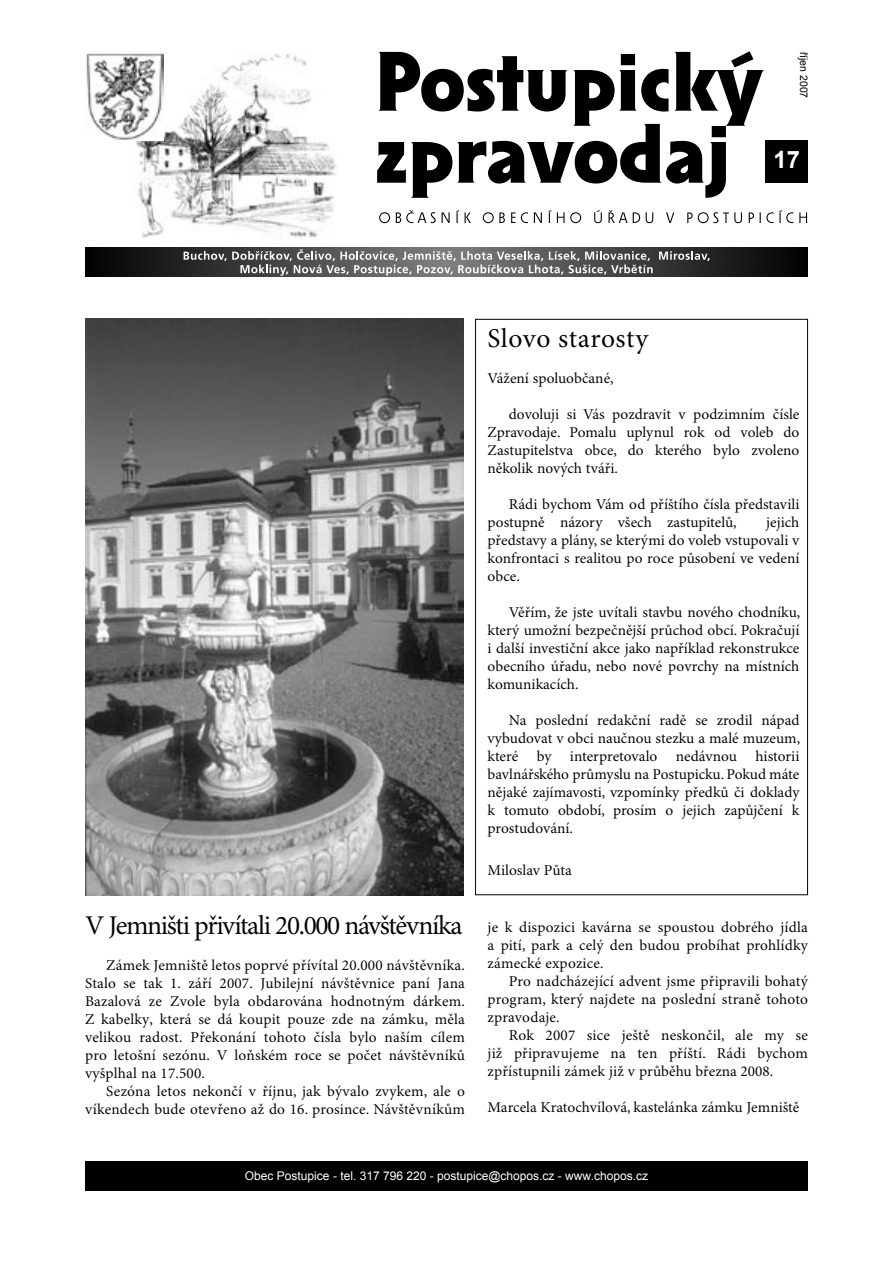
<style>
.page{position:relative;width:893px;height:1263px;background:#fff}
.page>*{position:absolute;margin:0;border:0;box-sizing:border-box;transform-origin:0 0}
.t1{font:27px "Minion Pro";letter-spacing:-.05em;color:#000}
.t2{font:27px "Minion Pro";letter-spacing:.015em;color:#000}
.t3{font:700 24px "Arial";color:#fff}
.t4{font:15px/18px "Minion Pro";color:#000;text-align:justify}
.t5{font:12px "Arial";color:#fff}
.t6{font:10.5px "Arial";color:#000}
</style>
<div class="page">
<svg style="left:85px;top:247px;width:723px;height:30px;background:#202020"></svg>
<svg style="left:659px;top:251px;width:51px;height:10px"></svg>
<svg style="left:184px;top:249px;width:469px;height:27px;background:#777"></svg>
<div style="left:765px;top:140px;width:43px;height:43px;background:#000"></div>
<svg style="left:377px;top:51px;width:386px;height:147px"></svg>
<svg style="left:379px;top:210px;width:428px;height:13px"></svg>
<img style="left:135px;top:53px;width:203px;height:185px">
<img style="left:86px;top:53px;width:77px;height:87px">
<div style="left:85px;top:1161px;width:723px;height:30px;background:#000"></div>
<img style="left:85px;top:319px;width:378px;height:576px">
<p class="t6" style="left:811px;top:52px;width:48px;rotate:90deg">říjen 2007</p>
<h2 class="t3" style="left:774px;top:144px;width:28px">17</h2>
<h1 class="t1" style="left:85px;top:909px;width:379px">V Jemništi přivítali 20.000 návštěvníka</h1>
<p class="t4" style="left:85px;top:956px;width:381px;text-indent:21px">Zámek Jemniště letos poprvé přívítal 20.000 návštěvníka.<br>Stalo se tak 1. září 2007. Jubilejní návštěvnice paní Jana Bazalová ze Zvole byla obdarována hodnotným dárkem.<br>Z kabelky, která se dá koupit pouze zde na zámku, měla velikou radost. Překonání tohoto čísla bylo naším cílem pro letošní sezónu. V loňském roce se počet návštěvníků vyšplhal na 17.500.</p>
<p class="t4" style="left:85px;top:1082px;width:381px;text-align:right">Sezóna letos nekončí v říjnu, jak bývalo zvykem, ale o víkendech bude otevřeno až do 16. prosince. Návštěvníkům</p>
<h1 class="t2" style="left:488px;top:322px;width:162px">Slovo starosty</h1>
<p class="t4" style="left:488px;top:370px;width:127px">Vážení spoluobčané,</p>
<p class="t4" style="left:488px;top:406px;width:313px;text-indent:21px">dovoluji si Vás pozdravit v podzimním čísle Zpravodaje. Pomalu uplynul rok od voleb do Zastupitelstva obce, do kterého bylo zvoleno několik nových tváři.</p>
<p class="t4" style="left:488px;top:496px;width:313px;text-indent:21px">Rádi bychom Vám od příštího čísla představili postupně názory všech zastupitelů,</p>
<p class="t4" style="left:488px;top:514px;width:313px;text-indent:279px">jejich představy a plány, se kterými do voleb vstupovali v konfrontaci s realitou po roce působení ve vedení obce.</p>
<p class="t4" style="left:488px;top:604px;width:314px;text-indent:21px">Věřím, že jste uvítali stavbu nového chodníku, který umožní bezpečnější průchod obcí. Pokračují i další investiční akce jako například rekonstrukce obecního úřadu, nebo nové povrchy na místních komunikacích.</p>
<p class="t4" style="left:488px;top:712px;width:314px;text-indent:21px">Na poslední redakční radě se zrodil nápad vybudovat v obci naučnou stezku a malé muzeum, které by interpretovalo nedávnou historii bavlnářského průmyslu na Postupicku. Pokud máte nějaké zajímavosti, vzpomínky předků či doklady k tomuto období, prosím o jejich zapůjčení k prostudování.</p>
<p class="t4" style="left:488px;top:862px;width:86px">Miloslav Půta</p>
<p class="t4" style="left:488px;top:918px;width:322px">je k dispozici kavárna se spoustou dobrého jídla a pití, park a celý den budou probíhat prohlídky zámecké expozice.</p>
<p class="t4" style="left:488px;top:972px;width:322px;text-indent:21px">Pro nadcházející advent jsme připravili bohatý program, který najdete na poslední straně tohoto zpravodaje.</p>
<p class="t4" style="left:488px;top:1026px;width:322px;text-indent:21px">Rok 2007 sice ještě neskončil, ale my se již připravujeme na ten příští. Rádi bychom zpřístupnili zámek již v průběhu března 2008.</p>
<p class="t4" style="left:488px;top:1098px;width:313px">Marcela Kratochvílová, kastelánka zámku Jemniště</p>
<p class="t5" style="left:245px;top:1168px;width:405px">Obec Postupice - tel. 317 796 220 - postupice@chopos.cz - www.chopos.cz</p>
</div>
